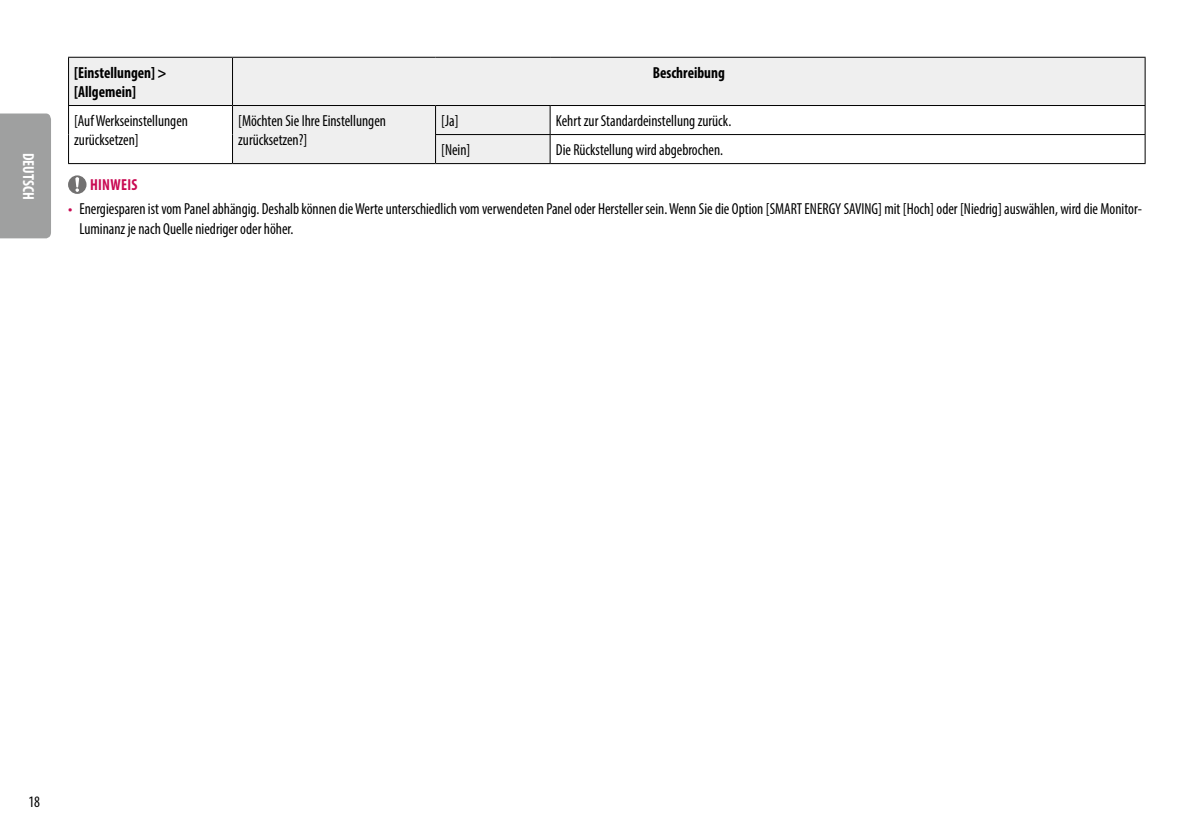
<style>
.page{position:relative;width:1191px;height:840px;background:#fff}
.page>*{position:absolute;margin:0;border:0;box-sizing:border-box;transform-origin:0 0}
.t1{font:condensed 16px/19.2px "Myriad Pro";color:#000;scale:.95 1}
.t2{font:700 condensed 16px/19.2px "Myriad Pro";color:#000;scale:.95 1}
.t3{font:700 condensed 16px "Myriad Pro";color:#fff;scale:.95 1}
.t4{font:700 condensed 16px "Myriad Pro";letter-spacing:.02em;color:#c90a53;scale:.95 1}
.s1{font-family:"LG Smart";font-stretch:normal;color:#c90a53}
</style>
<div class="page">
<div style="left:0;top:113px;width:51px;height:125px;background:#9fa0a0"></div>
<svg style="left:69px;top:58px;width:1075px;height:105px;fill:#efefef"></svg>
<hr style="left:68px;top:163px;width:164px;height:1px;background:#000">
<hr style="left:232px;top:163px;width:203px;height:1px;background:#000">
<hr style="left:68px;top:57px;width:164px;height:1px;background:#000">
<hr style="left:68px;top:58px;width:1px;height:47px;background:#000">
<hr style="left:68px;top:105px;width:164px;height:1px;background:#000">
<svg style="left:68px;top:106px;width:1px;height:57px"></svg>
<svg style="left:232px;top:106px;width:1px;height:57px"></svg>
<hr style="left:435px;top:134px;width:115px;height:1px;background:#000">
<svg style="left:435px;top:106px;width:1px;height:57px"></svg>
<hr style="left:435px;top:163px;width:115px;height:1px;background:#000">
<hr style="left:550px;top:134px;width:595px;height:1px;background:#000">
<svg style="left:549px;top:106px;width:1px;height:57px"></svg>
<svg style="left:1144px;top:106px;width:1px;height:57px"></svg>
<hr style="left:550px;top:163px;width:595px;height:1px;background:#000">
<hr style="left:232px;top:58px;width:1px;height:47px;background:#000">
<hr style="left:232px;top:57px;width:203px;height:1px;background:#000">
<hr style="left:435px;top:57px;width:115px;height:1px;background:#000">
<hr style="left:550px;top:57px;width:595px;height:1px;background:#000">
<hr style="left:1144px;top:58px;width:1px;height:47px;background:#000">
<hr style="left:232px;top:105px;width:203px;height:1px;background:#000">
<hr style="left:435px;top:105px;width:115px;height:1px;background:#000">
<hr style="left:550px;top:105px;width:595px;height:1px;background:#000">
<svg style="left:68px;top:175px;width:18px;height:19px"></svg>
<p class="t3" style="left:38px;top:152px;width:51px;rotate:90deg">DEUTSCH</p>
<p class="t2" style="left:74px;top:62px;width:99px">[Einstellungen] &gt; [Allgemein]</p>
<p class="t2" style="left:653px;top:62px;width:77px">Beschreibung</p>
<p class="t1" style="left:74px;top:111px;width:121px">[Auf Werkseinstellungen zurücksetzen]</p>
<p class="t1" style="left:238px;top:111px;width:157px">[Möchten Sie Ihre Einstellungen zurücksetzen?]</p>
<p class="t1" style="left:441px;top:111px;width:20px">[Ja]</p>
<p class="t1" style="left:556px;top:111px;width:186px">Kehrt zur Standardeinstellung zurück.</p>
<p class="t1" style="left:441px;top:140px;width:32px">[Nein]</p>
<p class="t1" style="left:556px;top:140px;width:178px">Die Rückstellung wird abgebrochen.</p>
<p class="t4" style="left:90px;top:174px;width:51px">HINWEIS</p>
<p class="t1" style="left:79px;top:199px;width:1120px;text-indent:-11px"><span class="s1">•</span> Energiesparen ist vom Panel abhängig. Deshalb können die Werte unterschiedlich vom verwendeten Panel oder Hersteller sein. Wenn Sie die Option [SMART ENERGY SAVING] mit [Hoch] oder [Niedrig] auswählen, wird die Monitor-<br>Luminanz je nach Quelle niedriger oder höher.</p>
<p class="t1" style="left:28px;top:791px;width:14px">18</p>
</div>
